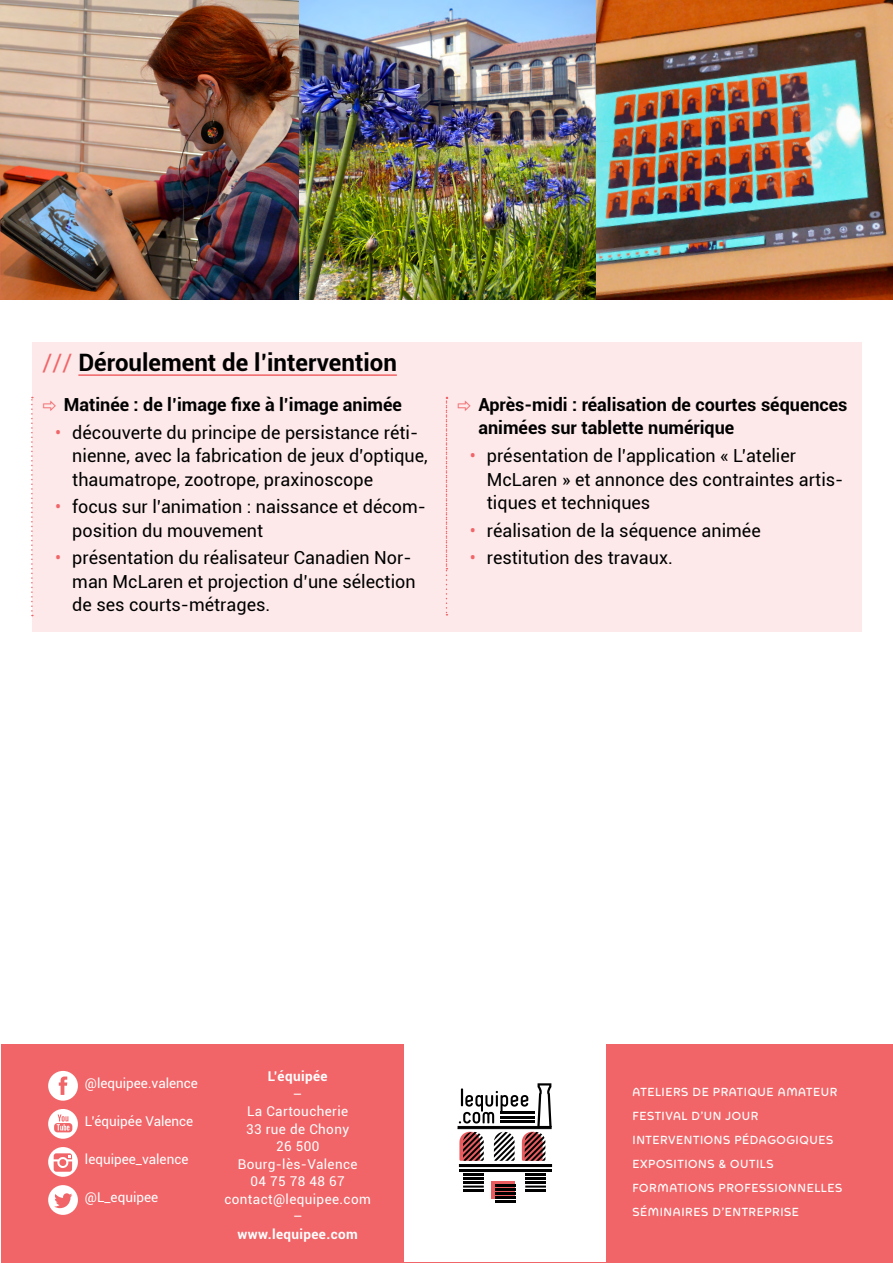
<style>
.page{position:relative;width:893px;height:1263px;background:#fff}
.page>*{position:absolute;margin:0;border:0;box-sizing:border-box;transform-origin:0 0}
.t1{font:700 24px "Roboto";color:#000}
.t2{font:18px/23.4px "Roboto";color:#000}
.t3{font:700 18px/23.4px "Roboto";color:#000}
.t4{font:13.5px/17.5px "Roboto";letter-spacing:.03em;color:#fff;text-align:center}
.t5{font:13.5px "Roboto";color:#fff}
.t6{font:700 13.5px "Roboto";letter-spacing:.03em;color:#fff}
.t7{font:500 12px/24.2px "Animo";letter-spacing:.05em;color:#fff}
.s1{font-weight:400;color:#f16568}
.s2{font-family:"Animo";font-weight:400;color:#f16568}
.s3{color:#f16568}
</style>
<div class="page">
<img style="left:0;top:0;width:1px;height:183px">
<img style="left:1px;top:0;width:892px;height:299px">
<div style="left:32px;top:342px;width:829px;height:289px;background:#fde9ea"></div>
<hr style="left:78px;top:374px;width:319px;height:2px;background:#f16568">
<svg style="left:31px;top:397px;width:2px;height:219px"></svg>
<svg style="left:446px;top:397px;width:1px;height:218px"></svg>
<div style="left:1px;top:1044px;width:891px;height:218px;background:#f16568"></div>
<div style="left:404px;top:1032px;width:202px;height:230px;background:#fff"></div>
<hr style="left:459px;top:1169px;width:93px;height:3px;background:#000">
<hr style="left:463px;top:1173px;width:21px;height:2px;background:#000">
<hr style="left:463px;top:1177px;width:21px;height:2px;background:#000">
<hr style="left:463px;top:1181px;width:21px;height:2px;background:#000">
<hr style="left:463px;top:1185px;width:21px;height:2px;background:#000">
<hr style="left:463px;top:1189px;width:21px;height:2px;background:#000">
<hr style="left:525px;top:1173px;width:21px;height:2px;background:#000">
<hr style="left:525px;top:1177px;width:21px;height:2px;background:#000">
<hr style="left:525px;top:1181px;width:21px;height:2px;background:#000">
<hr style="left:525px;top:1185px;width:21px;height:2px;background:#000">
<hr style="left:525px;top:1189px;width:21px;height:2px;background:#000">
<hr style="left:459px;top:1164px;width:93px;height:3px;background:#000">
<hr style="left:457px;top:1126px;width:95px;height:3px;background:#000">
<svg style="left:491px;top:1181px;width:23px;height:17px"></svg>
<hr style="left:495px;top:1184px;width:21px;height:3px;background:#000">
<hr style="left:495px;top:1188px;width:21px;height:3px;background:#000">
<hr style="left:495px;top:1193px;width:21px;height:2px;background:#000">
<hr style="left:495px;top:1197px;width:21px;height:2px;background:#000">
<hr style="left:495px;top:1201px;width:21px;height:2px;background:#000">
<svg style="left:459px;top:1083px;width:93px;height:78px"></svg>
<svg style="left:48px;top:1071px;width:30px;height:30px"></svg>
<svg style="left:48px;top:1109px;width:30px;height:30px"></svg>
<svg style="left:48px;top:1147px;width:30px;height:30px"></svg>
<svg style="left:48px;top:1185px;width:30px;height:30px"></svg>
<h1 class="t1" style="left:43px;top:345px;width:356px"><span class="s1">///</span> Déroulement de l’intervention</h1>
<p class="t3" style="left:43px;top:392px;width:361px"><span class="s2">⇨</span> Matinée : de l’image fixe à l’image animée</p>
<p class="t2" style="left:72px;top:420px;width:357px;text-indent:-17px"><span class="s3">•</span> découverte du principe de persistance réti&shy;nienne, avec la fabrication de jeux d’optique, thaumatrope, zootrope, praxinoscope</p>
<p class="t2" style="left:72px;top:494px;width:355px;text-indent:-17px"><span class="s3">•</span> focus sur l’animation : naissance et décom&shy;position du mouvement</p>
<p class="t2" style="left:72px;top:545px;width:345px;text-indent:-17px"><span class="s3">•</span> présentation du réalisateur Canadien Nor&shy;man McLaren et projection d’une sélection de ses courts-métrages.</p>
<p class="t3" style="left:478px;top:392px;width:371px;text-indent:-21px"><span class="s2">⇨</span> Après-midi : réalisation de courtes séquences animées sur tablette numérique</p>
<p class="t2" style="left:487px;top:443px;width:358px;text-indent:-17px"><span class="s3">•</span> présentation de l’application « L’atelier<br>McLaren » et annonce des contraintes artis&shy;tiques et techniques</p>
<p class="t2" style="left:470px;top:518px;width:292px"><span class="s3">•</span> réalisation de la séquence animée</p>
<p class="t2" style="left:470px;top:545px;width:205px"><span class="s3">•</span> restitution des travaux.</p>
<p class="t5" style="left:85px;top:1074px;width:115px">@lequipee.valence</p>
<p class="t5" style="left:85px;top:1112px;width:110px">L’équipée Valence</p>
<p class="t5" style="left:85px;top:1150px;width:105px">lequipee_valence</p>
<p class="t5" style="left:85px;top:1188px;width:75px">@L_equipee</p>
<p class="t6" style="left:268px;top:1067px;width:61px">L’équipée</p>
<p class="t4" style="left:224px;top:1084px;width:148px">–<br>La Cartoucherie<br>33 rue de Chony<br>26 500<br>Bourg-lès-Valence<br>04 75 78 48 67 contact@lequipee.com –</p>
<p class="t6" style="left:238px;top:1225px;width:122px">www.lequipee.com</p>
<p class="t7" style="left:632px;top:1080px;width:211px">ATELIERS DE PRATIQUE AMATEUR<br>FESTIVAL D’UN JOUR<br>INTERVENTIONS PÉDAGOGIQUES<br>EXPOSITIONS &amp; OUTILS<br>FORMATIONS PROFESSIONNELLES<br>SÉMINAIRES D’ENTREPRISE</p>
</div>
